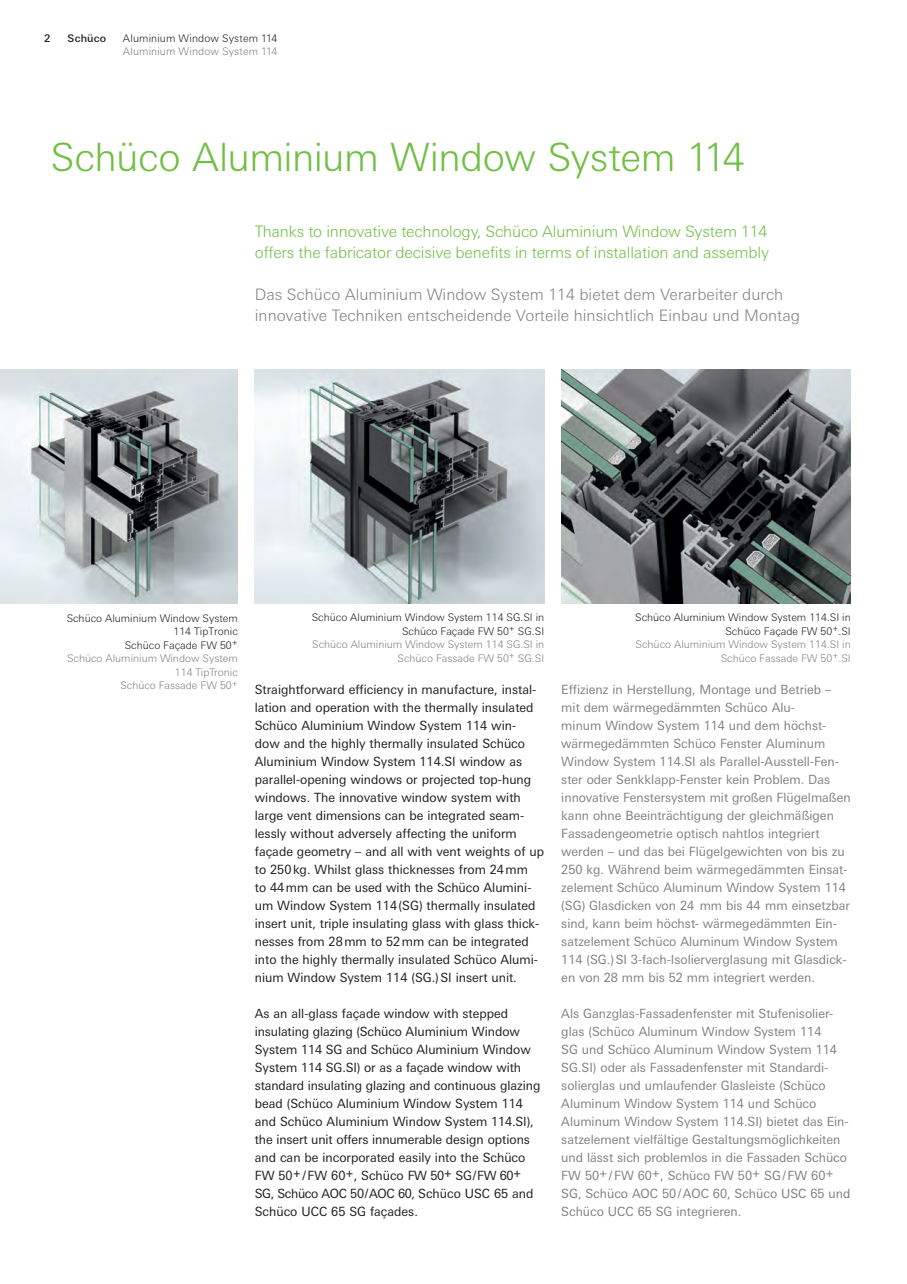
<style>
.page{position:relative;width:907px;height:1284px;background:#fff}
.page>*{position:absolute;margin:0;border:0;box-sizing:border-box;transform-origin:0 0}
.t1{font:300 39px "Univers For Schueco 330";letter-spacing:-.015em;color:#71bf44}
.t2{font:300 15.75px/21px "Univers For Schueco 330";letter-spacing:-.01em;color:#71bf44}
.t3{font:300 15.75px/21px "Univers For Schueco 330";color:#808285}
.t4{font:12.75px/18px "Univers For Schueco 430 Reg";color:#231f20;scale:.96 1}
.t5{font:12.75px/18px "Univers For Schueco 430 Reg";color:#808285;scale:.96 1}
.t6{font:300 10.5px/13.5px "Univers For Schueco 330";color:#808285;text-align:right}
.t7{font:300 10.5px "Univers For Schueco 330";letter-spacing:.01em;color:#231f20}
.t8{font:10.5px "Univers For Schueco 530 Med";letter-spacing:.02em;color:#231f20}
.s1{color:#231f20}
</style>
<div class="page">
<img style="left:561px;top:369px;width:289px;height:234px">
<img style="left:255px;top:369px;width:289px;height:234px">
<img style="left:0;top:369px;width:238px;height:234px">
<p class="t8" style="left:44px;top:32px;width:8px">2</p>
<p class="t8" style="left:68px;top:32px;width:40px">Schüco</p>
<p class="t7" style="left:123px;top:32px;width:156px">Aluminium Window System 114</p>
<p class="t6" style="left:123px;top:45px;width:156px">Aluminium Window System 114</p>
<h1 class="t1" style="left:50px;top:135px;width:695px">Schüco Aluminium Window System 114</h1>
<p class="t2" style="left:255px;top:221px;width:515px">Thanks to innovative technology, Schüco Aluminium Window System 114 offers the fabricator decisive benefits in terms of installation and assembly</p>
<p class="t3" style="left:255px;top:285px;width:546px">Das Schüco Aluminium Window System 114 bietet dem Verarbeiter durch innovative Techniken entscheidende Vorteile hinsichtlich Einbau und Montag</p>
<p class="t6" style="left:67px;top:611px;width:172px"><span class="s1">Schüco Aluminium Window System<br>114 TipTronic<br>Schüco Façade FW 50</span><sup>+<br></sup>Schüco Aluminium Window System<br>114 TipTronic<br>Schüco Fassade FW 50<sup>+</sup></p>
<p class="t6" style="left:311px;top:611px;width:234px"><span class="s1">Schüco Aluminium Window System 114 SG.SI in Schüco Façade FW 50</span><sup>+</sup> <span class="s1">SG.SI<br></span>Schüco Aluminium Window System 114 SG.SI in Schüco Fassade FW 50<sup>+</sup> SG.SI</p>
<p class="t4" style="left:255px;top:680px;width:302px">Straightforward efficiency in manufacture, instal&shy;lation and operation with the thermally insulated Schüco Aluminium Window System 114 win&shy;dow and the highly thermally insulated Schüco Aluminium Window System 114.SI window as parallel-opening windows or projected top-hung windows. The innovative window system with large vent dimensions can be integrated seam&shy;lessly without adversely affecting the uniform façade geometry – and all with vent weights of up to 250kg. Whilst glass thicknesses from 24mm<br>to 44mm can be used with the Schüco Alumini&shy;um Window System 114(SG) thermally insulated insert unit, triple insulating glass with glass thick&shy;nesses from 28mm to 52mm can be integrated into the highly thermally insulated Schüco Alumi&shy;nium Window System 114 (SG.)SI insert unit.</p>
<p class="t4" style="left:255px;top:1004px;width:299px">As an all-glass façade window with stepped insulating glazing (Schüco Aluminium Window System 114 SG and Schüco Aluminium Window System 114 SG.SI) or as a façade window with standard insulating glazing and continuous glazing bead (Schüco Aluminium Window System 114 and Schüco Aluminium Window System 114.SI), the insert unit offers innumerable design options and can be incorporated easily into the Schüco FW 50+/FW 60+, Schüco FW 50+ SG/FW 60+ SG, Schüco AOC 50/AOC 60, Schüco USC 65 and Schüco UCC 65 SG façades.</p>
<p class="t6" style="left:635px;top:611px;width:217px"><span class="s1">Schüco Aluminium Window System 114.SI in<br>Schüco Façade FW 50</span><sup>+</sup><span class="s1">.SI<br></span>Schüco Aluminium Window System 114.SI in<br>Schüco Fassade FW 50<sup>+</sup>.SI</p>
<p class="t5" style="left:561px;top:680px;width:303px">Effizienz in Herstellung, Montage und Betrieb – mit dem wärmegedämmten Schüco Alu-<br>minum Window System 114 und dem höchst&shy;wärmegedämmten Schüco Fenster Aluminum Window System 114.SI als Parallel-Ausstell-Fen&shy;ster oder Senkklapp-Fenster kein Problem. Das innovative Fenstersystem mit großen Flügelmaßen kann ohne Beeinträchtigung der gleichmäßigen Fassadengeometrie optisch nahtlos integriert werden – und das bei Flügelgewichten von bis zu 250 kg. Während beim wärmegedämmten Einsat&shy;zelement Schüco Aluminum Window System 114 (SG) Glasdicken von 24 mm bis 44 mm einsetzbar sind, kann beim höchst- wärmegedämmten Ein&shy;satzelement Schüco Aluminum Window System 114 (SG.)SI 3-fach-Isolierverglasung mit Glasdick&shy;en von 28 mm bis 52 mm integriert werden.</p>
<p class="t5" style="left:561px;top:1004px;width:302px">Als Ganzglas-Fassadenfenster mit Stufenisolier&shy;glas (Schüco Aluminum Window System 114<br>SG und Schüco Aluminum Window System 114<br>SG.SI) oder als Fassadenfenster mit Standardi&shy;solierglas und umlaufender Glasleiste (Schüco Aluminum Window System 114 und Schüco Aluminum Window System 114.SI) bietet das Ein&shy;satzelement vielfältige Gestaltungsmöglichkeiten und lässt sich problemlos in die Fassaden Schüco FW 50+/FW 60+, Schüco FW 50+ SG/FW 60+ SG, Schüco AOC 50/AOC 60, Schüco USC 65 und Schüco UCC 65 SG integrieren.</p>
</div>
